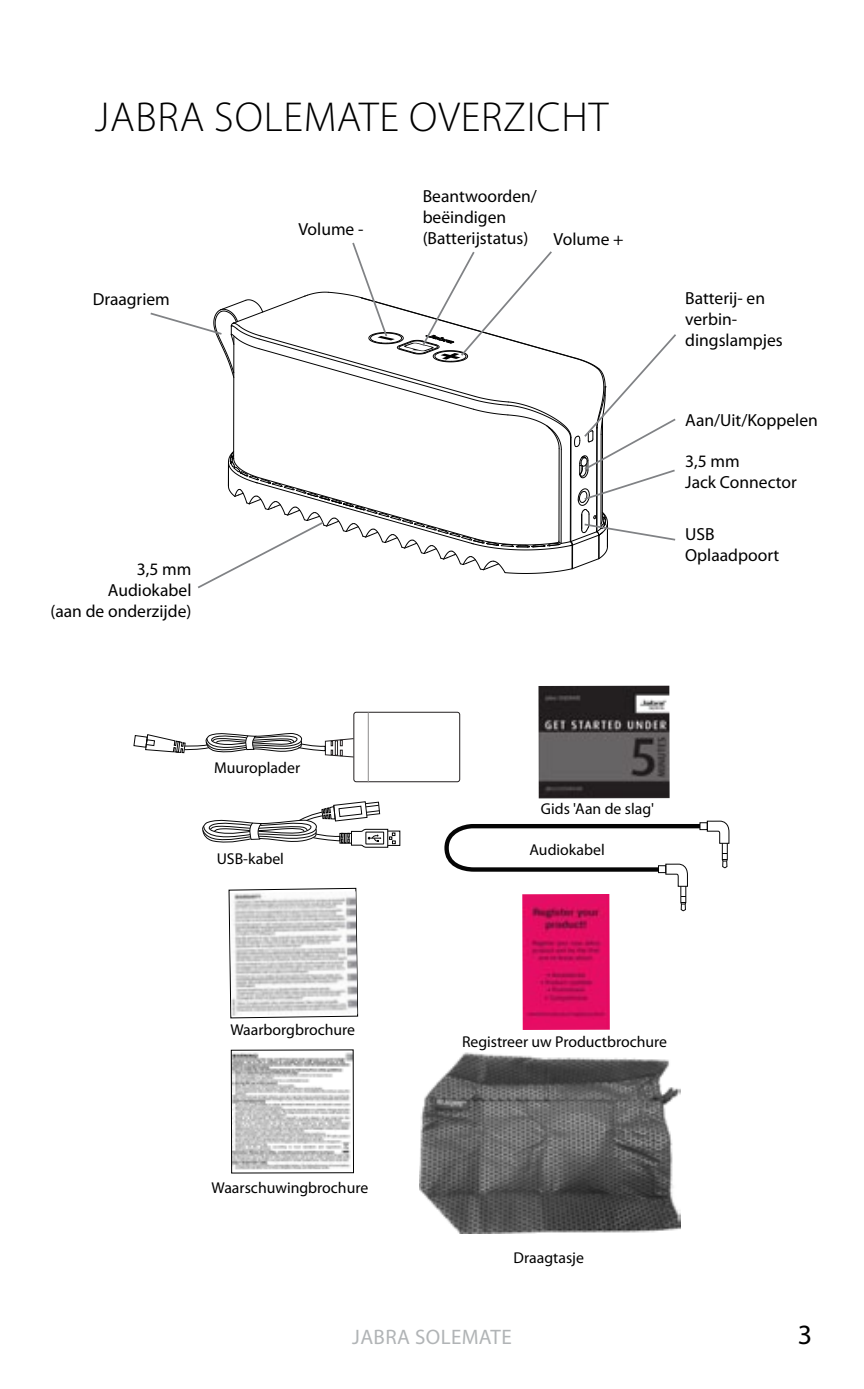
<style>
.page{position:relative;width:864px;height:1389px;background:#fff}
.page>*{position:absolute;margin:0;border:0;box-sizing:border-box;transform-origin:0 0}
.t1{font:300 42px "Myriad Pro";letter-spacing:.02em;color:#000}
.t2{font:28px "Myriad Pro";color:#000}
.t3{font:21px "Myriad Pro";letter-spacing:.02em;color:#b1b4b6}
.t4{font:17.5px/21px "Myriad Pro";color:#000}
.t5{font:15.75px "Myriad Pro";color:#000}
</style>
<div class="page">
<div style="left:353px;top:712px;width:107px;height:70px;border:1px solid #231f20;border-radius:2px"></div>
<svg style="left:133px;top:733px;width:221px;height:25px"></svg>
<hr style="left:367px;top:712px;width:2px;height:70px;background:#8c8b8b">
<svg style="left:202px;top:801px;width:193px;height:47px"></svg>
<svg style="left:228px;top:887px;width:130px;height:132px"></svg>
<img style="left:230px;top:891px;width:127px;height:125px">
<img style="left:233px;top:1052px;width:119px;height:117px">
<div style="left:231px;top:1049px;width:123px;height:124px;border:1px solid #000"></div>
<img style="left:538px;top:686px;width:131px;height:112px">
<svg style="left:444px;top:820px;width:285px;height:92px"></svg>
<img style="left:419px;top:1052px;width:261px;height:181px">
<img style="left:522px;top:894px;width:87px;height:136px">
<svg style="left:150px;top:242px;width:526px;height:347px"></svg>
<h1 class="t1" style="left:95px;top:91px;width:166px">JABRA SOLEM</h1>
<h1 class="t1" style="left:336px;top:91px;width:273px">ATE OVERZICHT</h1>
<p class="t4" style="left:298px;top:218px;width:67px">Volume -</p>
<p class="t4" style="left:422px;top:185px;width:116px">Beantwoorden/ beëindigen (Batterijstatus)</p>
<p class="t4" style="left:553px;top:228px;width:72px">Volume +</p>
<p class="t4" style="left:93px;top:289px;width:79px">Draagriem</p>
<p class="t4" style="left:685px;top:287px;width:99px">Batterij- en verbin&shy;dingslampjes</p>
<p class="t4" style="left:50px;top:558px;width:142px;text-align:right">3,5 mm<br>Audiokabel<br>(aan de onderzijde)</p>
<p class="t5" style="left:214px;top:758px;width:87px">Muuroplader</p>
<p class="t5" style="left:216px;top:849px;width:69px">USB-kabel</p>
<p class="t4" style="left:685px;top:409px;width:134px">Aan/Uit/Koppelen</p>
<p class="t4" style="left:685px;top:450px;width:113px">3,5 mm<br>Jack Connector</p>
<p class="t4" style="left:685px;top:524px;width:95px">USB<br>Oplaadpoort</p>
<p class="t5" style="left:540px;top:799px;width:115px">Gids 'Aan de slag'</p>
<p class="t5" style="left:529px;top:840px;width:77px">Audiokabel</p>
<p class="t5" style="left:230px;top:1020px;width:126px">Waarborgbrochure</p>
<p class="t5" style="left:211px;top:1178px;width:158px">Waarschuwingbrochure</p>
<p class="t5" style="left:462px;top:1032px;width:206px">Registreer uw Productbrochure</p>
<p class="t5" style="left:513px;top:1248px;width:72px">Draagtasje</p>
<p class="t3" style="left:352px;top:1324px;width:161px">Jabra solemate</p>
<h2 class="t2" style="left:797px;top:1317px;width:16px">3</h2>
</div>
